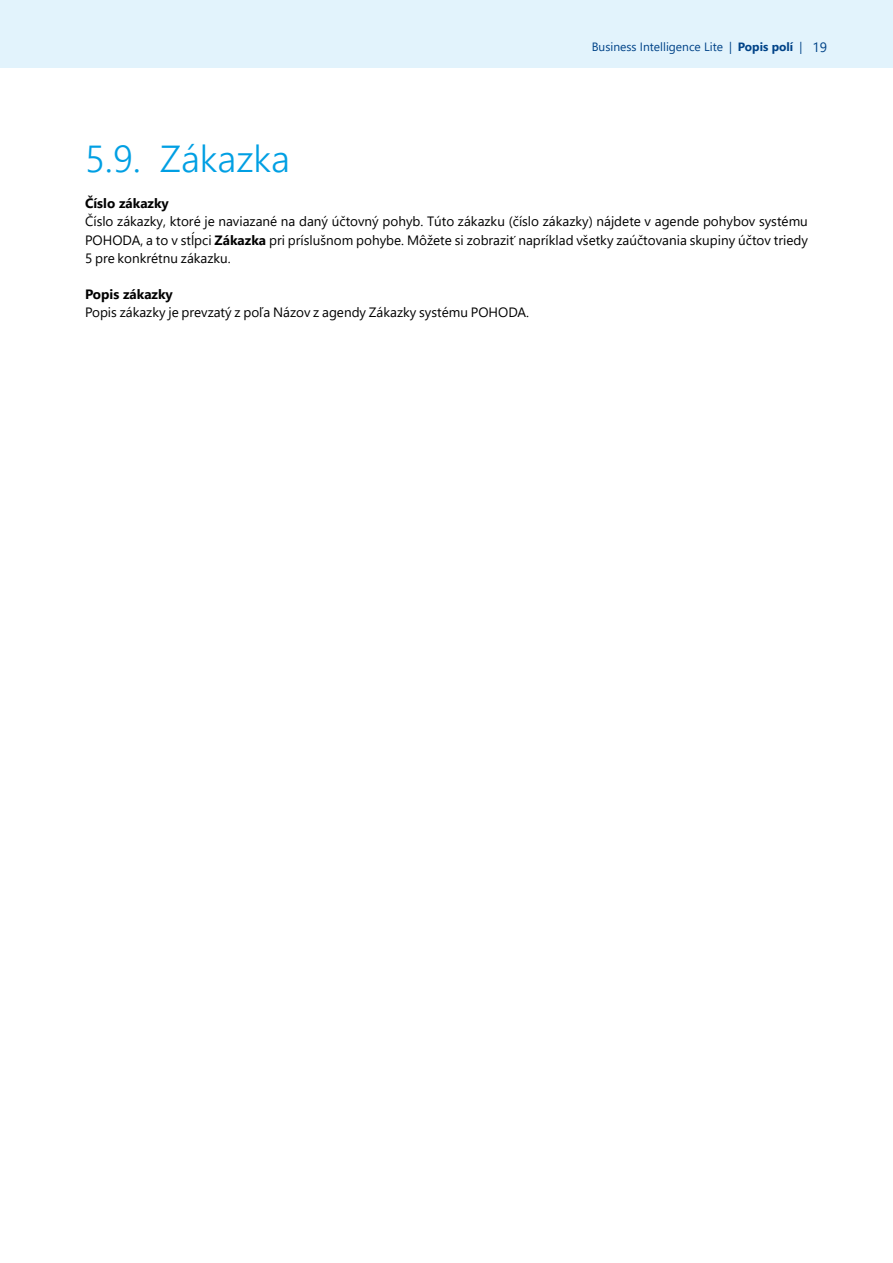
<style>
.page{position:relative;width:893px;height:1263px;background:#fff}
.page>*{position:absolute;margin:0;border:0;box-sizing:border-box;transform-origin:0 0}
.t1{font:300 37.5px "Segoe UI";color:#009fe3}
.t2{font:13.5px/18.1px "Segoe UI";color:#000;text-align:justify}
.t3{font:700 13.5px "Segoe UI";color:#000}
.t4{font:12px "Segoe UI";color:#004388}
.s1{font-weight:700}
.s2{font-size:13.5px}
</style>
<div class="page">
<div style="left:0;top:0;width:893px;height:68px;background:#e2f3fc"></div>
<p class="t4" style="left:592px;top:36px;width:237px">Business Intelligence Lite | <span class="s1">Popis polí</span> | <span class="s2">19</span></p>
<h1 class="t1" style="left:85px;top:124px;width:206px">5.9. Zákazka</h1>
<p class="t3" style="left:85px;top:191px;width:85px">Číslo zákazky</p>
<p class="t2" style="left:85px;top:211px;width:724px">Číslo zákazky, ktoré je naviazané na daný účtovný pohyb. Túto zákazku (číslo zákazky) nájdete v agende pohybov systému POHODA, a to v stĺpci <span class="s1">Zákazka</span> pri príslušnom pohybe. Môžete si zobraziť napríklad všetky zaúčtovania skupiny účtov triedy 5 pre konkrétnu zákazku.</p>
<p class="t3" style="left:85px;top:281px;width:89px">Popis zákazky</p>
<p class="t2" style="left:85px;top:302px;width:446px">Popis zákazky je prevzatý z poľa Názov z agendy Zákazky systému POHODA.</p>
</div>
